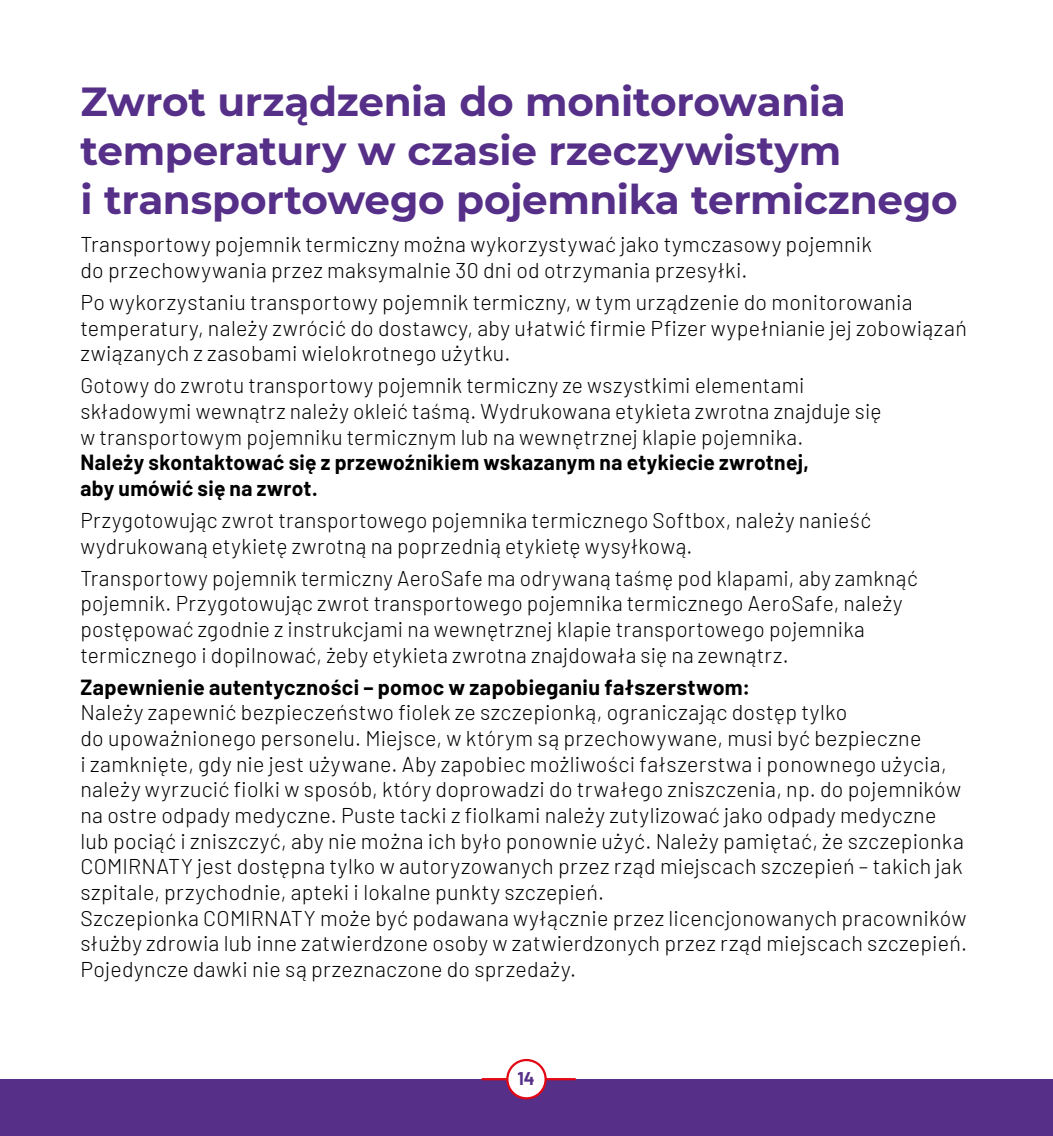
<style>
.page{position:relative;width:1053px;height:1136px;background:#fff}
.page>*{position:absolute;margin:0;border:0;box-sizing:border-box;transform-origin:0 0}
.t1{font:700 40.5px/48.6px "Montserrat";letter-spacing:-.01em;color:#562f88}
.t2{font:300 21.38px/25.7px "Barlow";letter-spacing:.015em;color:#000}
.t3{font:700 21.38px/25.7px "Barlow";letter-spacing:.015em;color:#000}
.t4{font:700 18px "Barlow";color:#562f88}
</style>
<div class="page">
<div style="left:0;top:1078px;width:1052px;height:57px;background:#562f88"></div>
<hr style="left:482px;top:1077px;width:93px;height:3px;background:#e30613">
<div style="left:507px;top:1059px;width:38px;height:39px;background:#fff;border-radius:50%"></div>
<div style="left:506px;top:1058px;width:40px;height:41px;border:2px solid #e30613;border-radius:50%"></div>
<h1 class="t1" style="left:80px;top:76px;width:878px">Zwrot urządzenia do monitorowania temperatury w czasie rzeczywistym<br>i transportowego pojemnika termicznego</h1>
<p class="t2" style="left:80px;top:230px;width:793px">Transportowy pojemnik termiczny można wykorzystywać jako tymczasowy pojemnik do przechowywania przez maksymalnie 30 dni od otrzymania przesyłki.</p>
<p class="t2" style="left:80px;top:288px;width:887px">Po wykorzystaniu transportowy pojemnik termiczny, w tym urządzenie do monitorowania temperatury, należy zwrócić do dostawcy, aby ułatwić firmie Pfizer wypełnianie jej zobowiązań związanych z zasobami wielokrotnego użytku.</p>
<p class="t2" style="left:80px;top:371px;width:802px">Gotowy do zwrotu transportowy pojemnik termiczny ze wszystkimi elementami składowymi wewnątrz należy okleić taśmą. Wydrukowana etykieta zwrotna znajduje się w transportowym pojemniku termicznym lub na wewnętrznej klapie pojemnika.</p>
<p class="t3" style="left:80px;top:448px;width:730px">Należy skontaktować się z przewoźnikiem wskazanym na etykiecie zwrotnej, aby umówić się na zwrot.</p>
<p class="t2" style="left:80px;top:505px;width:792px">Przygotowując zwrot transportowego pojemnika termicznego Softbox, należy nanieść wydrukowaną etykietę zwrotną na poprzednią etykietę wysyłkową.</p>
<p class="t2" style="left:80px;top:563px;width:838px">Transportowy pojemnik termiczny AeroSafe ma odrywaną taśmę pod klapami, aby zamknąć pojemnik. Przygotowując zwrot transportowego pojemnika termicznego AeroSafe, należy postępować zgodnie z instrukcjami na wewnętrznej klapie transportowego pojemnika termicznego i dopilnować, żeby etykieta zwrotna znajdowała się na zewnątrz.</p>
<p class="t3" style="left:80px;top:672px;width:671px">Zapewnienie autentyczności – pomoc w zapobieganiu fałszerstwom:</p>
<p class="t2" style="left:80px;top:698px;width:888px">Należy zapewnić bezpieczeństwo fiolek ze szczepionką, ograniczając dostęp tylko<br>do upoważnionego personelu. Miejsce, w którym są przechowywane, musi być bezpieczne<br>i zamknięte, gdy nie jest używane. Aby zapobiec możliwości fałszerstwa i ponownego użycia, należy wyrzucić fiolki w sposób, który doprowadzi do trwałego zniszczenia, np. do pojemników na ostre odpady medyczne. Puste tacki z fiolkami należy zutylizować jako odpady medyczne lub pociąć i zniszczyć, aby nie można ich było ponownie użyć. Należy pamiętać, że szczepionka COMIRNATY jest dostępna tylko w autoryzowanych przez rząd miejscach szczepień – takich jak szpitale, przychodnie, apteki i lokalne punkty szczepień.<br>Szczepionka COMIRNATY może być podawana wyłącznie przez licencjonowanych pracowników służby zdrowia lub inne zatwierdzone osoby w zatwierdzonych przez rząd miejscach szczepień.<br>Pojedyncze dawki nie są przeznaczone do sprzedaży.</p>
<p class="t4" style="left:517px;top:1065px;width:19px">14</p>
</div>
